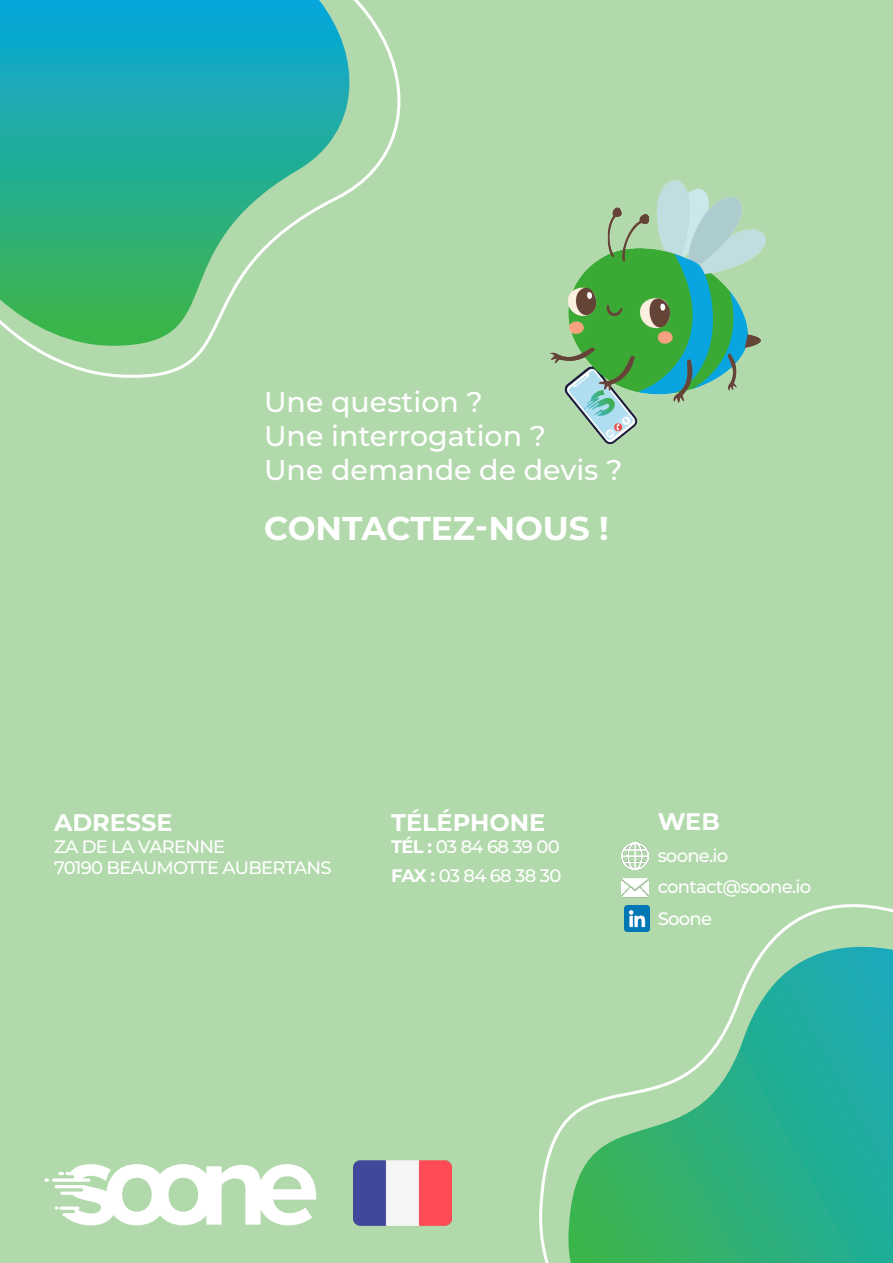
<style>
.page{position:relative;width:893px;height:1263px;background:#b2d9ab}
.page>*{position:absolute;margin:0;border:0;box-sizing:border-box;transform-origin:0 0}
.t1{font:700 33px "Montserrat";color:#fff}
.t2{font:500 28.5px "Montserrat";color:#fff}
.t3{font:700 24px "Montserrat";color:#fff}
.t4{font:500 18px "Montserrat";letter-spacing:-.04em;color:#fff}
.s1{font-weight:700}
</style>
<div class="page">
<svg style="left:29px;top:6px;width:372px;height:372px"></svg>
<svg style="left:44px;top:1164px;width:272px;height:61px"></svg>
<svg style="left:0;top:0;width:363px;height:346px"></svg>
<img style="left:550px;top:180px;width:215px;height:264px">
<svg style="left:539px;top:878px;width:354px;height:385px"></svg>
<img style="left:353px;top:1160px;width:99px;height:66px">
<img style="left:624px;top:905px;width:25px;height:26px">
<img style="left:622px;top:843px;width:27px;height:27px">
<img style="left:622px;top:878px;width:27px;height:23px">
<p class="t2" style="left:264px;top:382px;width:220px">Une question ?</p>
<p class="t2" style="left:264px;top:416px;width:284px">Une interrogation ?</p>
<p class="t2" style="left:264px;top:450px;width:360px">Une demande de devis ?</p>
<p class="t1" style="left:264px;top:504px;width:346px">CONTACTEZ-NOUS !</p>
<p class="t3" style="left:54px;top:805px;width:120px">ADRESSE</p>
<p class="t4" style="left:54px;top:834px;width:173px">ZA DE LA VARENNE</p>
<p class="t4" style="left:54px;top:855px;width:279px">70190 BEAUMOTTE AUBERTANS</p>
<p class="t3" style="left:391px;top:805px;width:156px">TÉLÉPHONE</p>
<p class="t4" style="left:391px;top:834px;width:170px"><span class="s1">TÉL :</span> 03 84 68 39 00</p>
<p class="t4" style="left:391px;top:863px;width:172px"><span class="s1">FAX :</span> 03 84 68 38 30</p>
<p class="t3" style="left:658px;top:804px;width:64px">WEB</p>
<p class="t4" style="left:658px;top:843px;width:72px">soone.io</p>
<p class="t4" style="left:658px;top:874px;width:155px">contact@soone.io</p>
<p class="t4" style="left:658px;top:906px;width:56px">Soone</p>
</div>
